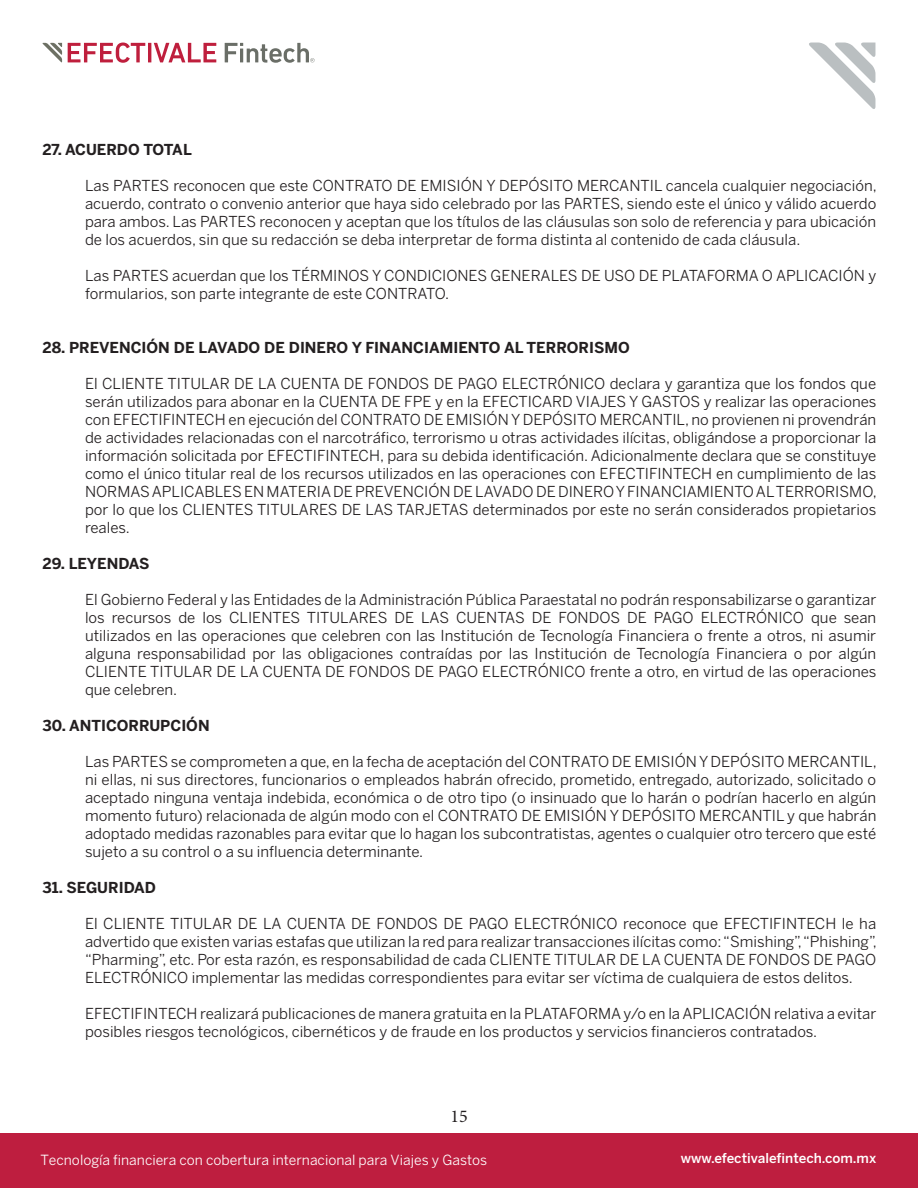
<style>
.page{position:relative;width:918px;height:1188px;background:#fff}
.page>*{position:absolute;margin:0;border:0;box-sizing:border-box;transform-origin:0 0}
.t1{font:18px "Minion Pro";color:#231f20}
.t2{font:15px/18px "Benton Sans";color:#231f20;text-align:justify}
.t3{font:700 15px "Benton Sans";color:#231f20}
.t4{font:13.95px "Benton Sans";color:#fff}
.t5{font:500 13.5px "Benton Sans";color:#fff}
</style>
<div class="page">
<div style="left:0;top:1134px;width:918px;height:54px;background:#be1e3f"></div>
<svg style="left:809px;top:43px;width:66px;height:66px"></svg>
<svg style="left:68px;top:43px;width:77px;height:20px"></svg>
<hr style="left:148px;top:43px;width:3px;height:19px;background:#bf1f3d">
<svg style="left:154px;top:43px;width:62px;height:19px"></svg>
<svg style="left:225px;top:43px;width:90px;height:20px"></svg>
<svg style="left:42px;top:43px;width:20px;height:20px"></svg>
<p class="t3" style="left:43px;top:141px;width:151px">27. ACUERDO TOTAL</p>
<p class="t2" style="left:85px;top:177px;width:793px">Las PARTES reconocen que este CONTRATO DE EMISIÓN Y DEPÓSITO MERCANTIL cancela cualquier negociación, acuerdo, contrato o convenio anterior que haya sido celebrado por las PARTES, siendo este el único y válido acuerdo para ambos. Las PARTES reconocen y aceptan que los títulos de las cláusulas son solo de referencia y para ubicación de los acuerdos, sin que su redacción se deba interpretar de forma distinta al contenido de cada cláusula.</p>
<p class="t2" style="left:85px;top:267px;width:793px">Las PARTES acuerdan que los TÉRMINOS Y CONDICIONES GENERALES DE USO DE PLATAFORMA O APLICACIÓN y formularios, son parte integrante de este CONTRATO.</p>
<p class="t3" style="left:43px;top:339px;width:589px">28. PREVENCIÓN DE LAVADO DE DINERO Y FINANCIAMIENTO AL TERRORISMO</p>
<p class="t2" style="left:85px;top:375px;width:793px">El CLIENTE TITULAR DE LA CUENTA DE FONDOS DE PAGO ELECTRÓNICO declara y garantiza que los fondos que serán utilizados para abonar en la CUENTA DE FPE y en la EFECTICARD VIAJES Y GASTOS y realizar las operaciones con EFECTIFINTECH en ejecución del CONTRATO DE EMISIÓN Y DEPÓSITO MERCANTIL, no provienen ni provendrán de actividades relacionadas con el narcotráfico, terrorismo u otras actividades ilícitas, obligándose a proporcionar la información solicitada por EFECTIFINTECH, para su debida identificación. Adicionalmente declara que se constituye como el único titular real de los recursos utilizados en las operaciones con EFECTIFINTECH en cumplimiento de las NORMAS APLICABLES EN MATERIA DE PREVENCIÓN DE LAVADO DE DINERO Y FINANCIAMIENTO AL TERRORISMO, por lo que los CLIENTES TITULARES DE LAS TARJETAS determinados por este no serán considerados propietarios reales.</p>
<p class="t3" style="left:43px;top:555px;width:109px">29. LEYENDAS</p>
<p class="t2" style="left:85px;top:591px;width:793px">El Gobierno Federal y las Entidades de la Administración Pública Paraestatal no podrán responsabilizarse o garantizar los recursos de los CLIENTES TITULARES DE LAS CUENTAS DE FONDOS DE PAGO ELECTRÓNICO que sean utilizados en las operaciones que celebren con las Institución de Tecnología Financiera o frente a otros, ni asumir alguna responsabilidad por las obligaciones contraídas por las Institución de Tecnología Financiera o por algún CLIENTE TITULAR DE LA CUENTA DE FONDOS DE PAGO ELECTRÓNICO frente a otro, en virtud de las operaciones que celebren.</p>
<p class="t3" style="left:43px;top:717px;width:169px">30. ANTICORRUPCIÓN</p>
<p class="t2" style="left:85px;top:753px;width:793px">Las PARTES se comprometen a que, en la fecha de aceptación del CONTRATO DE EMISIÓN Y DEPÓSITO MERCANTIL, ni ellas, ni sus directores, funcionarios o empleados habrán ofrecido, prometido, entregado, autorizado, solicitado o aceptado ninguna ventaja indebida, económica o de otro tipo (o insinuado que lo harán o podrían hacerlo en algún momento futuro) relacionada de algún modo con el CONTRATO DE EMISIÓN Y DEPÓSITO MERCANTIL y que habrán adoptado medidas razonables para evitar que lo hagan los subcontratistas, agentes o cualquier otro tercero que esté sujeto a su control o a su influencia determinante.</p>
<p class="t3" style="left:43px;top:879px;width:115px">31. SEGURIDAD</p>
<p class="t2" style="left:85px;top:915px;width:793px">El CLIENTE TITULAR DE LA CUENTA DE FONDOS DE PAGO ELECTRÓNICO reconoce que EFECTIFINTECH le ha advertido que existen varias estafas que utilizan la red para realizar transacciones ilícitas como: “Smishing”, “Phishing”, “Pharming”, etc. Por esta razón, es responsabilidad de cada CLIENTE TITULAR DE LA CUENTA DE FONDOS DE PAGO ELECTRÓNICO implementar las medidas correspondientes para evitar ser víctima de cualquiera de estos delitos.</p>
<p class="t2" style="left:85px;top:1005px;width:793px">EFECTIFINTECH realizará publicaciones de manera gratuita en la PLATAFORMA y/o en la APLICACIÓN relativa a evitar posibles riesgos tecnológicos, cibernéticos y de fraude en los productos y servicios financieros contratados.</p>
<p class="t1" style="left:450px;top:1105px;width:19px">15</p>
<p class="t4" style="left:40px;top:1151px;width:448px">Tecnología financiera con cobertura internacional para Viajes y Gastos</p>
<p class="t5" style="left:681px;top:1150px;width:197px">www.efectivalefintech.com.mx</p>
</div>
